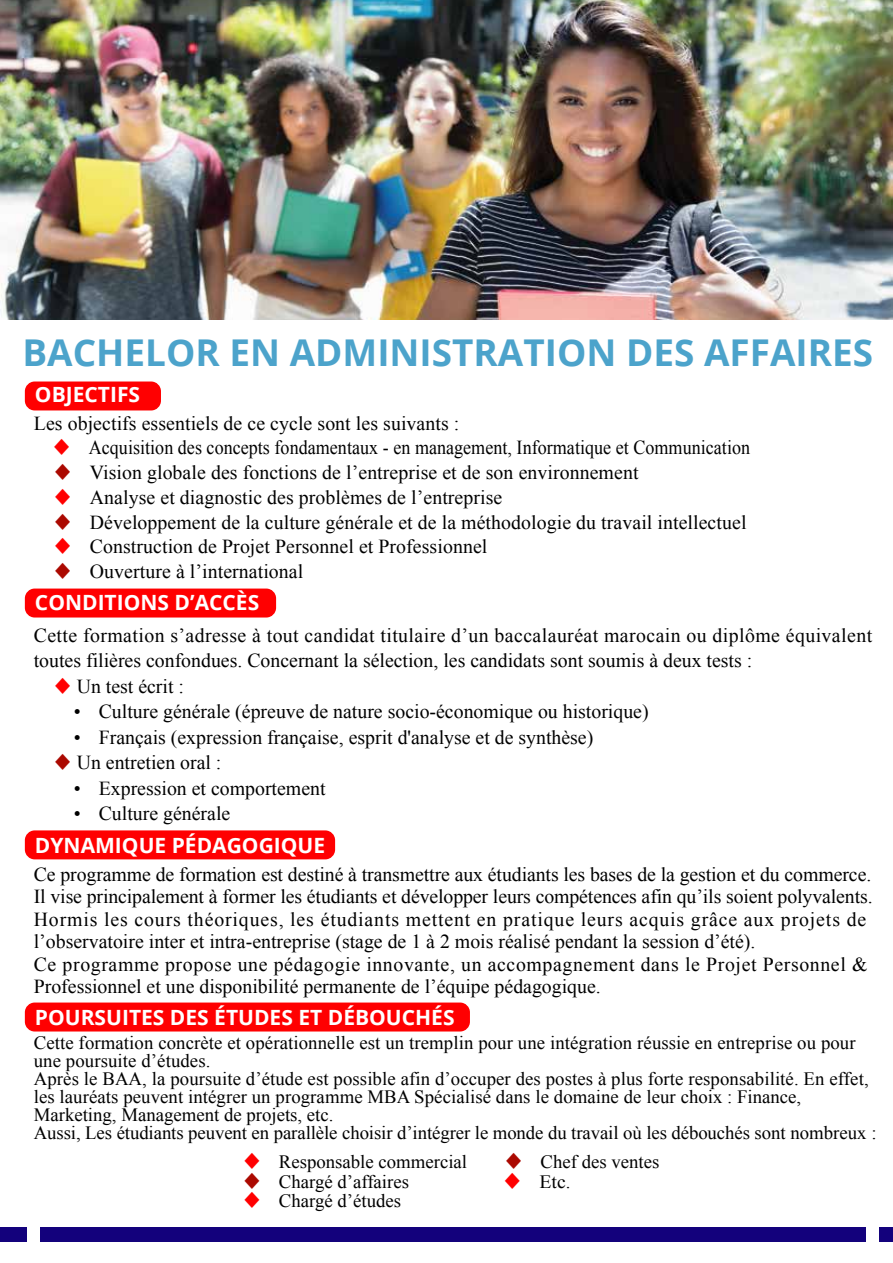
<style>
.page{position:relative;width:893px;height:1263px;background:#fff}
.page>*{position:absolute;margin:0;border:0;box-sizing:border-box;transform-origin:0 0}
.t1{font:700 36.9px "Open Sans";color:#4ca3cb}
.t2{font:700 21px "Open Sans";color:#fff}
.t3{font:19.8px/22.5px "Times New Roman";color:#000}
.t4{font:19.8px/25.5px "Times New Roman";letter-spacing:.02em;color:#000}
.t5{font:19.8px "Times New Roman";color:#000;scale:.91 1}
.t6{font:18.75px/18px "Times New Roman";letter-spacing:.005em;color:#000}
.t7{font:18.75px "Times New Roman";letter-spacing:.005em;color:#000;scale:1.05 1}
.s1{color:#ff0001}
.s2{color:#ab0901}
</style>
<div class="page">
<div style="left:25px;top:1002px;width:445px;height:29px;background:#ff0001;border-radius:10px"></div>
<div style="left:0;top:1227px;width:892px;height:15px;background:#13017c"></div>
<div style="left:27px;top:1224px;width:13px;height:21px;background:#fff"></div>
<div style="left:866px;top:1224px;width:12px;height:21px;background:#fff"></div>
<div style="left:25px;top:381px;width:136px;height:29px;background:#ff0001;border-radius:10px"></div>
<div style="left:25px;top:588px;width:251px;height:29px;background:#ff0001;border-radius:10px"></div>
<div style="left:25px;top:830px;width:310px;height:29px;background:#ff0001;border-radius:10px"></div>
<img style="left:0;top:0;width:893px;height:319px">
<h1 class="t1" style="left:22px;top:327px;width:852px">BACHELOR EN ADMINISTRATION DES AFFAIRES</h1>
<p class="t2" style="left:35px;top:379px;width:107px">OBJECTIFS</p>
<p class="t3" style="left:34px;top:411px;width:427px">Les objectifs essentiels de ce cycle sont les suivants :</p>
<p class="t5" style="left:53px;top:434px;width:768px"><span class="s1">◆</span> Acquisition des concepts fondamentaux - en management, Informatique et Communication</p>
<p class="t3" style="left:54px;top:461px;width:586px"><span class="s2">◆</span> Vision globale des fonctions de l’entreprise et de son environnement</p>
<p class="t3" style="left:54px;top:486px;width:450px"><span class="s1">◆</span> Analyse et diagnostic des problèmes de l’entreprise</p>
<p class="t3" style="left:54px;top:510px;width:694px"><span class="s2">◆</span> Développement de la culture générale et de la méthodologie du travail intellectuel</p>
<p class="t3" style="left:54px;top:535px;width:435px"><span class="s1">◆</span> Construction de Projet Personnel et Professionnel</p>
<p class="t3" style="left:54px;top:560px;width:251px"><span class="s2">◆</span> Ouverture à l’international</p>
<p class="t2" style="left:35px;top:587px;width:226px">CONDITIONS D’ACCÈS</p>
<p class="t4" style="left:34px;top:622px;width:840px">Cette formation s’adresse à tout candidat titulaire d’un baccalauréat marocain ou diplôme équivalent toutes filières confondues. Concernant la sélection, les candidats sont soumis à deux tests :</p>
<p class="t3" style="left:54px;top:675px;width:132px"><span class="s1">◆</span> Un test écrit :</p>
<p class="t3" style="left:74px;top:700px;width:576px">• Culture générale (épreuve de nature socio-économique ou historique)</p>
<p class="t3" style="left:74px;top:726px;width:521px">• Français (expression française, esprit d'analyse et de synthèse)</p>
<p class="t3" style="left:54px;top:751px;width:169px"><span class="s2">◆</span> Un entretien oral :</p>
<p class="t3" style="left:74px;top:777px;width:253px">• Expression et comportement</p>
<p class="t3" style="left:74px;top:802px;width:158px">• Culture générale</p>
<p class="t2" style="left:35px;top:831px;width:292px">DYNAMIQUE PÉDAGOGIQUE</p>
<p class="t3" style="left:34px;top:863px;width:840px">Ce programme de formation est destiné à transmettre aux étudiants les bases de la gestion et du commerce.<br>Il vise principalement à former les étudiants et développer leurs compétences afin qu’ils soient polyvalents.<br>Hormis les cours théoriques, les étudiants mettent en pratique leurs acquis grâce aux projets de l’observatoire inter et intra-entreprise (stage de 1 à 2 mois réalisé pendant la session d’été).<br>Ce programme propose une pédagogie innovante, un accompagnement dans le Projet Personnel &amp; Professionnel et une disponibilité permanente de l’équipe pédagogique.</p>
<p class="t6" style="left:34px;top:1034px;width:844px">Cette formation concrète et opérationnelle est un tremplin pour une intégration réussie en entreprise ou pour une poursuite d’études.<br>Après le BAA, la poursuite d’étude est possible afin d’occuper des postes à plus forte responsabilité. En effet, les lauréats peuvent intégrer un programme MBA Spécialisé dans le domaine de leur choix : Finance, Marketing, Management de projets, etc.<br>Aussi, Les étudiants peuvent en parallèle choisir d’intégrer le monde du travail où les débouchés sont nombreux :</p>
<p class="t6" style="left:243px;top:1152px;width:226px"><span class="s1">◆</span> Responsable commercial</p>
<p class="t6" style="left:505px;top:1152px;width:156px"><span class="s2">◆</span> Chef des ventes</p>
<p class="t6" style="left:243px;top:1172px;width:167px"><span class="s2">◆</span> Chargé d’affaires</p>
<p class="t7" style="left:504px;top:1168px;width:65px"><span class="s1">◆</span> Etc.</p>
<p class="t6" style="left:243px;top:1191px;width:159px"><span class="s1">◆</span> Chargé d’études</p>
<p class="t2" style="left:35px;top:1003px;width:421px">POURSUITES DES ÉTUDES ET DÉBOUCHÉS</p>
</div>
